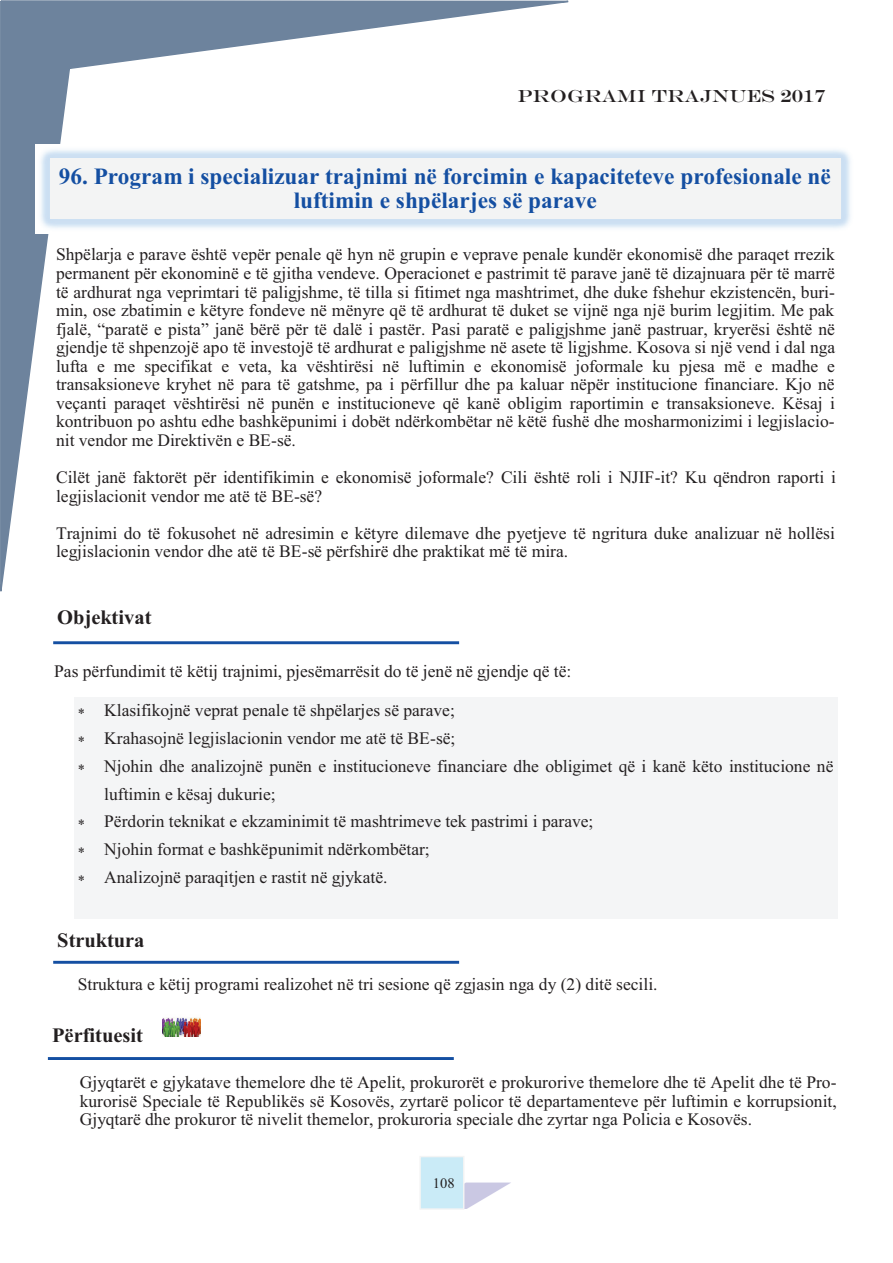
<style>
.page{position:relative;width:893px;height:1263px;background:#fff}
.page>*{position:absolute;margin:0;border:0;box-sizing:border-box;transform-origin:0 0}
.t1{font:700 23.25px/24.3px "Times New Roman";color:#144fa2;text-align:center}
.t2{font:700 20.55px "Times New Roman";color:#231f20}
.t3{font:17.55px/18.6px "Times New Roman";color:#231f20}
.t4{font:17.55px "Engravers";color:#231f20}
.t5{font:14.55px "Times New Roman";color:#231f20}
</style>
<div class="page">
<svg style="left:0;top:0;width:569px;height:592px"></svg>
<img style="left:464px;top:1182px;width:47px;height:27px">
<div style="left:420px;top:1156px;width:44px;height:53px;background:#caebf7"></div>
<div style="left:419px;top:1156px;width:45px;height:53px;border:1px solid #f3f4f4"></div>
<hr style="left:53px;top:961px;width:406px;height:3px;background:#144fa2">
<hr style="left:48px;top:1057px;width:406px;height:3px;background:#144fa2">
<img style="left:163px;top:1017px;width:38px;height:20px">
<hr style="left:53px;top:641px;width:406px;height:3px;background:#144fa2">
<div style="left:74px;top:697px;width:764px;height:221px;background:#f4f5f6"></div>
<img style="left:35px;top:144px;width:815px;height:90px">
<div style="left:50px;top:159px;width:791px;height:60px;background:#f3f4f4"></div>
<p class="t4" style="left:518px;top:85px;width:309px">PROGRAMI TRAJNUES 2017</p>
<h1 class="t1" style="left:59px;top:163px;width:773px">96. Program i specializuar trajnimi në forcimin e kapaciteteve profesionale në luftimin e shpëlarjes së parave</h1>
<p class="t3" style="left:56px;top:245px;width:780px;text-align:justify">Shpëlarja e parave është vepër penale që hyn në grupin e veprave penale kundër ekonomisë dhe paraqet rrezik permanent për ekonominë e të gjitha vendeve. Operacionet e pastrimit të parave janë të dizajnuara për të marrë të ardhurat nga veprimtari të paligjshme, të tilla si fitimet nga mashtrimet, dhe duke fshehur ekzistencën, buri&shy;min, ose zbatimin e këtyre fondeve në mënyre që të ardhurat të duket se vijnë nga një burim legjitim. Me pak fjalë, “paratë e pista” janë bërë për të dalë i pastër. Pasi paratë e paligjshme janë pastruar, kryerësi është në gjendje të shpenzojë apo të investojë të ardhurat e paligjshme në asete të ligjshme. Kosova si një vend i dal nga lufta e me specifikat e veta, ka vështirësi në luftimin e ekonomisë joformale ku pjesa më e madhe e transaksioneve kryhet në para të gatshme, pa i përfillur dhe pa kaluar nëpër institucione financiare. Kjo në veçanti paraqet vështirësi në punën e institucioneve që kanë obligim raportimin e transaksioneve. Kësaj i kontribuon po ashtu edhe bashkëpunimi i dobët ndërkombëtar në këtë fushë dhe mosharmonizimi i legjislacio&shy;nit vendor me Direktivën e BE-së.</p>
<p class="t3" style="left:56px;top:467px;width:781px">Cilët janë faktorët për identifikimin e ekonomisë joformale? Cili është roli i NJIF-it? Ku qëndron raporti i legjislacionit vendor me atë të BE-së?</p>
<p class="t3" style="left:56px;top:523px;width:780px">Trajnimi do të fokusohet në adresimin e këtyre dilemave dhe pyetjeve të ngritura duke analizuar në hollësi legjislacionin vendor dhe atë të BE-së përfshirë dhe praktikat më të mira.</p>
<p class="t2" style="left:57px;top:602px;width:96px">Objektivat</p>
<p class="t3" style="left:54px;top:661px;width:519px">Pas përfundimit të këtij trajnimi, pjesëmarrësit do të jenë në gjendje që të:</p>
<p class="t3" style="left:104px;top:696px;width:731px;line-height:27.8px">Klasifikojnë veprat penale të shpëlarjes së parave;<br>Krahasojnë legjislacionin vendor me atë të BE-së;<br>Njohin dhe analizojnë punën e institucioneve financiare dhe obligimet që i kanë këto institucione në luftimin e kësaj dukurie;<br>Përdorin teknikat e ekzaminimit të mashtrimeve tek pastrimi i parave;<br>Njohin format e bashkëpunimit ndërkombëtar;<br>Analizojnë paraqitjen e rastit në gjykatë.</p>
<p class="t2" style="left:57px;top:925px;width:89px">Struktura</p>
<p class="t3" style="left:78px;top:974px;width:581px">Struktura e këtij programi realizohet në tri sesione që zgjasin nga dy (2) ditë secili.</p>
<p class="t2" style="left:52px;top:1020px;width:92px">Përfituesit</p>
<p class="t3" style="left:80px;top:1072px;width:759px;text-align:justify">Gjyqtarët e gjykatave themelore dhe të Apelit, prokurorët e prokurorive themelore dhe të Apelit dhe të Pro&shy;kurorisë Speciale të Republikës së Kosovës, zyrtarë policor të departamenteve për luftimin e korrupsionit, Gjyqtarë dhe prokuror të nivelit themelor, prokuroria speciale dhe zyrtar nga Policia e Kosovës.</p>
<p class="t5" style="left:433px;top:1172px;width:23px">108</p>
</div>
